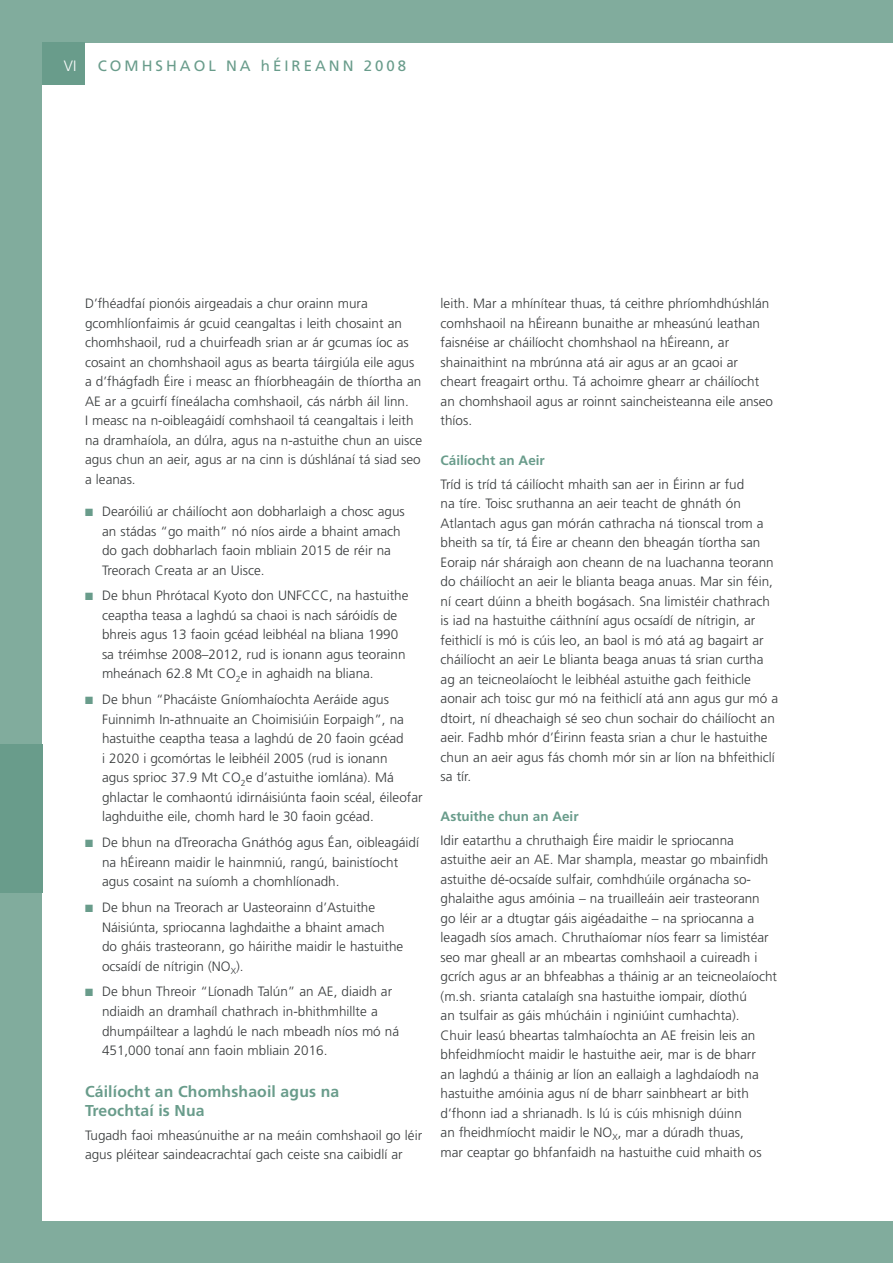
<style>
.page{position:relative;width:893px;height:1263px;background:#81ac9d}
.page>*{position:absolute;margin:0;border:0;box-sizing:border-box;transform-origin:0 0}
.t1{font:700 15.75px/18.9px "Frutiger";letter-spacing:.01em;color:#699c8b}
.t2{font:15px "Frutiger";letter-spacing:.2em;color:#699c8b}
.t3{font:300 15px "Frutiger";color:#fff}
.t4{font:300 13.5px/19.5px "Frutiger";color:#373a3b}
.t5{font:700 13.5px "Frutiger";color:#699c8b}
.s1{color:#699c8b}
</style>
<div class="page">
<div style="left:43px;top:43px;width:850px;height:1177px;background:#fff"></div>
<div style="left:43px;top:43px;width:42px;height:42px;background:#699c8b"></div>
<div style="left:0;top:744px;width:43px;height:149px;background:#699c8b"></div>
<p class="t3" style="left:64px;top:58px;width:14px">VI</p>
<p class="t2" style="left:98px;top:57px;width:310px">COMHSHAOL NA hÉIREANN 2008</p>
<p class="t4" style="left:85px;top:294px;width:339px">D’fhéadfaí pionóis airgeadais a chur orainn mura gcomhlíonfaimis ár gcuid ceangaltas i leith chosaint an chomhshaoil, rud a chuirfeadh srian ar ár gcumas íoc as cosaint an chomhshaoil agus as bearta táirgiúla eile agus a d’fhágfadh Éire i measc an fhíorbheagáin de thíortha an AE ar a gcuirfí fíneálacha comhshaoil, cás nárbh áil linn.<br>I measc na n-oibleagáidí comhshaoil tá ceangaltais i leith na dramhaíola, an dúlra, agus na n-astuithe chun an uisce agus chun an aeir, agus ar na cinn is dúshlánaí tá siad seo a leanas.</p>
<p class="t4" style="left:102px;top:502px;width:304px;text-indent:-17px"><span class="s1">■</span> Dearóiliú ar cháilíocht aon dobharlaigh a chosc agus an stádas “go maith” nó níos airde a bhaint amach do gach dobharlach faoin mbliain 2015 de réir na Treorach Creata ar an Uisce.</p>
<p class="t4" style="left:102px;top:586px;width:308px;text-indent:-17px"><span class="s1">■</span> De bhun Phrótacal Kyoto don UNFCCC, na hastuithe ceaptha teasa a laghdú sa chaoi is nach sáróidís de bhreis agus 13 faoin gcéad leibhéal na bliana 1990 sa tréimhse 2008–2012, rud is ionann agus teorainn mheánach 62.8 Mt CO<sub>2</sub>e in aghaidh na bliana.</p>
<p class="t4" style="left:102px;top:690px;width:322px;text-indent:-17px"><span class="s1">■</span> De bhun “Phacáiste Gníomhaíochta Aeráide agus Fuinnimh In-athnuaite an Choimisiúin Eorpaigh”, na hastuithe ceaptha teasa a laghdú de 20 faoin gcéad<br>i 2020 i gcomórtas le leibhéil 2005 (rud is ionann<br>agus sprioc 37.9 Mt CO<sub>2</sub>e d’astuithe iomlána). Má ghlactar le comhaontú idirnáisiúnta faoin scéal, éileofar laghduithe eile, chomh hard le 30 faoin gcéad.</p>
<p class="t4" style="left:102px;top:833px;width:319px;text-indent:-17px"><span class="s1">■</span> De bhun na dTreoracha Gnáthóg agus Éan, oibleagáidí na hÉireann maidir le hainmniú, rangú, bainistíocht agus cosaint na suíomh a chomhlíonadh.</p>
<p class="t4" style="left:102px;top:898px;width:303px;text-indent:-17px"><span class="s1">■</span> De bhun na Treorach ar Uasteorainn d’Astuithe Náisiúnta, spriocanna laghdaithe a bhaint amach<br>do gháis trasteorann, go háirithe maidir le hastuithe ocsaídí de nítrigin (NO<sub>X</sub>).</p>
<p class="t4" style="left:102px;top:982px;width:299px;text-indent:-17px"><span class="s1">■</span> De bhun Threoir “Líonadh Talún” an AE, diaidh ar ndiaidh an dramhaíl chathrach in-bhithmhillte a dhumpáiltear a laghdú le nach mbeadh níos mó ná 451,000 tonaí ann faoin mbliain 2016.</p>
<p class="t1" style="left:85px;top:1082px;width:256px">Cáilíocht an Chomhshaoil agus na<br>Treochtaí is Nua</p>
<p class="t4" style="left:85px;top:1125px;width:339px">Tugadh faoi mheasúnuithe ar na meáin comhshaoil go léir agus pléitear saindeacrachtaí gach ceiste sna caibidlí ar</p>
<p class="t4" style="left:441px;top:294px;width:334px">leith. Mar a mhínítear thuas, tá ceithre phríomhdhúshlán comhshaoil na hÉireann bunaithe ar mheasúnú leathan faisnéise ar cháilíocht chomhshaol na hÉireann, ar shainaithint na mbrúnna atá air agus ar an gcaoi ar cheart freagairt orthu. Tá achoimre ghearr ar cháilíocht an chomhshaoil agus ar roinnt saincheisteanna eile anseo thíos.</p>
<p class="t5" style="left:441px;top:452px;width:106px">Cáilíocht an Aeir</p>
<p class="t4" style="left:441px;top:474px;width:339px">Tríd is tríd tá cáilíocht mhaith san aer in Éirinn ar fud<br>na tíre. Toisc sruthanna an aeir teacht de ghnáth ón Atlantach agus gan mórán cathracha ná tionscal trom a bheith sa tír, tá Éire ar cheann den bheagán tíortha san Eoraip nár sháraigh aon cheann de na luachanna teorann do cháilíocht an aeir le blianta beaga anuas. Mar sin féin, ní ceart dúinn a bheith bogásach. Sna limistéir chathrach is iad na hastuithe cáithníní agus ocsaídí de nítrigin, ar feithiclí is mó is cúis leo, an baol is mó atá ag bagairt ar cháilíocht an aeir Le blianta beaga anuas tá srian curtha ag an teicneolaíocht le leibhéal astuithe gach feithicle aonair ach toisc gur mó na feithiclí atá ann agus gur mó a dtoirt, ní dheachaigh sé seo chun sochair do cháilíocht an aeir. Fadhb mhór d’Éirinn feasta srian a chur le hastuithe chun an aeir agus fás chomh mór sin ar líon na bhfeithiclí sa tír.</p>
<p class="t5" style="left:441px;top:808px;width:140px">Astuithe chun an Aeir</p>
<p class="t4" style="left:441px;top:830px;width:338px">Idir eatarthu a chruthaigh Éire maidir le spriocanna astuithe aeir an AE. Mar shampla, meastar go mbainfidh astuithe dé-ocsaíde sulfair, comhdhúile orgánacha so&shy;ghalaithe agus amóinia – na truailleáin aeir trasteorann go léir ar a dtugtar gáis aigéadaithe – na spriocanna a leagadh síos amach. Chruthaíomar níos fearr sa limistéar seo mar gheall ar an mbeartas comhshaoil a cuireadh i gcrích agus ar an bhfeabhas a tháinig ar an teicneolaíocht (m.sh. srianta catalaígh sna hastuithe iompair, díothú<br>an tsulfair as gáis mhúcháin i nginiúint cumhachta).<br>Chuir leasú bheartas talmhaíochta an AE freisin leis an bhfeidhmíocht maidir le hastuithe aeir, mar is de bharr<br>an laghdú a tháinig ar líon an eallaigh a laghdaíodh na hastuithe amóinia agus ní de bharr sainbheart ar bith d’fhonn iad a shrianadh. Is lú is cúis mhisnigh dúinn<br>an fheidhmíocht maidir le NO<sub>X</sub>, mar a dúradh thuas,<br>mar ceaptar go bhfanfaidh na hastuithe cuid mhaith os</p>
</div>
